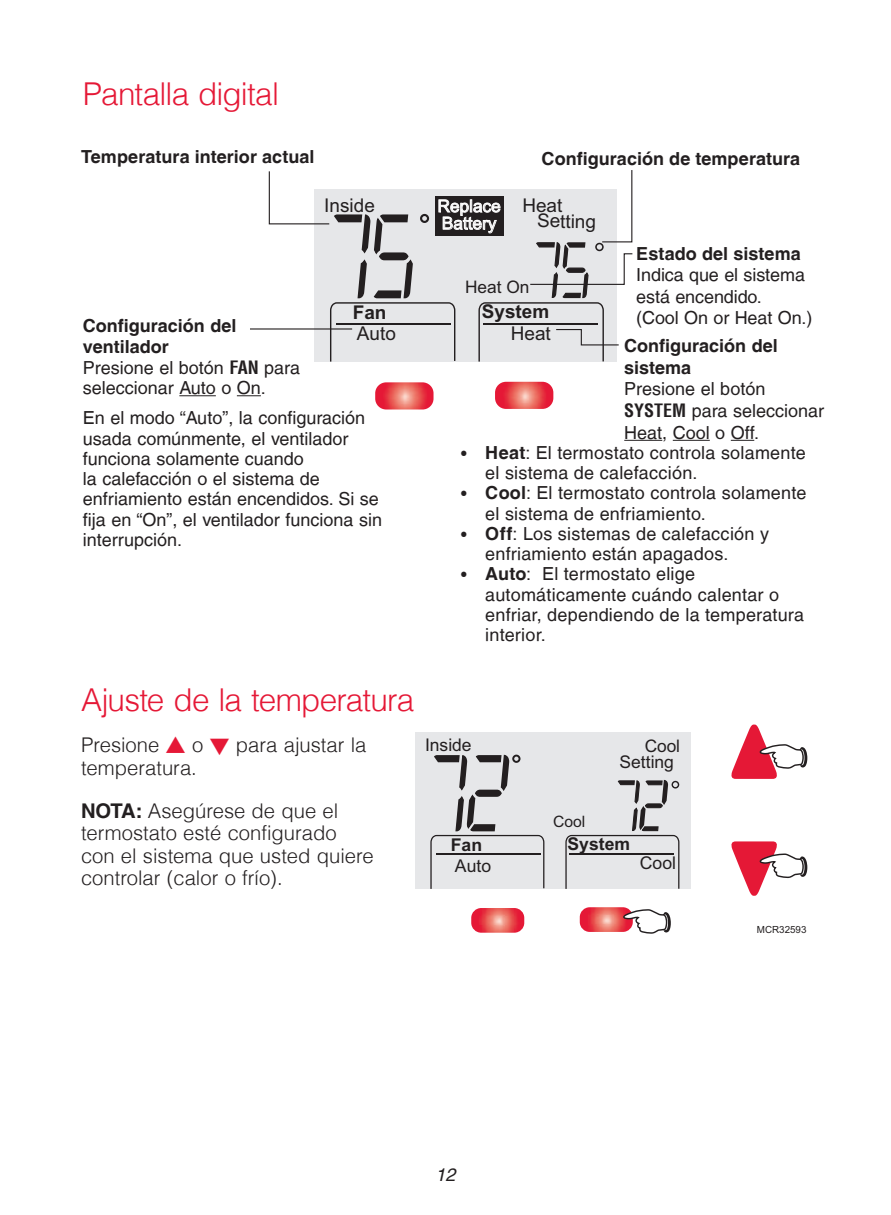
<style>
.page{position:relative;width:891px;height:1215px;background:#fff}
.page>*{position:absolute;margin:0;border:0;box-sizing:border-box;transform-origin:0 0}
.t1{font:300 31.5px "Helvetica LT";letter-spacing:-.025em;color:#e51836}
.t2{font:300 20.25px/22.5px "Helvetica LT";color:#231f20}
.t3{font:18.9px "Arial";color:#231f20}
.t4{font:700 18.9px "Arial";color:#231f20}
.t5{font:18px/20.2px "Helvetica LT";color:#231f20}
.t6{font:700 18px/21.6px "Helvetica LT";color:#231f20}
.t7{font:italic 18px "Helvetica LT";color:#231f20}
.t8{font:17.55px "Arial";color:#231f20}
.t9{font:700 17.55px "Arial";color:#231f20}
.t10{font:17.32px/17.3px "Arial";color:#fff}
.t11{font:17.32px "Arial";color:#231f20}
.t12{font:15.75px "Arial";color:#231f20}
.t13{font:9.9px "Arial";color:#231f20}
.s1{font-weight:700;font-stretch:condensed}
.s2{font-weight:700}
.s3{font-weight:700;font-size:15.75px}
.s4{color:#e51836}
</style>
<div class="page">
<div style="left:416px;top:732px;width:275px;height:157px;background:#e6e7e9"></div>
<svg style="left:565px;top:780px;width:114px;height:109px"></svg>
<svg style="left:430px;top:755px;width:114px;height:134px"></svg>
<img style="left:471px;top:908px;width:53px;height:25px">
<img style="left:580px;top:907px;width:49px;height:25px">
<svg style="left:731px;top:725px;width:76px;height:54px"></svg>
<svg style="left:731px;top:841px;width:76px;height:55px"></svg>
<svg style="left:623px;top:909px;width:48px;height:25px"></svg>
<img style="left:375px;top:382px;width:59px;height:28px">
<img style="left:495px;top:382px;width:58px;height:27px">
<hr style="left:624px;top:440px;width:38px;height:1px;background:#231f20">
<hr style="left:673px;top:440px;width:37px;height:1px;background:#231f20">
<svg style="left:731px;top:440px;width:23px;height:1px"></svg>
<hr style="left:179px;top:395px;width:37px;height:1px;background:#231f20">
<svg style="left:237px;top:395px;width:24px;height:1px"></svg>
<hr style="left:250px;top:328px;width:102px;height:2px;background:#231f20">
<svg style="left:268px;top:170px;width:365px;height:192px"></svg>
<h1 class="t1" style="left:83px;top:74px;width:198px">Pantalla digital</h1>
<p class="t6" style="left:81px;top:145px;width:235px">Temperatura interior actual</p>
<p class="t6" style="left:542px;top:148px;width:260px">Configuración de temperatura</p>
<p class="t3" style="left:324px;top:193px;width:52px">Inside</p>
<p class="t3" style="left:522px;top:193px;width:42px">Heat</p>
<p class="t10" style="left:438px;top:198px;width:65px">Replace<br>Battery</p>
<p class="t3" style="left:537px;top:208px;width:61px;rotate:1deg">Setting</p>
<p class="t6" style="left:636px;top:242px;width:166px">Estado del sistema</p>
<p class="t5" style="left:636px;top:264px;width:178px;line-height:21.6px">Indica que el sistema está encendido.<br>(Cool On or Heat On.)</p>
<p class="t6" style="left:624px;top:335px;width:155px">Configuración del sistema</p>
<p class="t5" style="left:624px;top:378px;width:201px;line-height:21.6px">Presione el botón<br><span class="s1">SYSTEM</span> para seleccionar<br>Heat, Cool o Off.</p>
<p class="t11" style="left:465px;top:276px;width:66px">Heat On</p>
<p class="t4" style="left:353px;top:299px;width:35px">Fan</p>
<p class="t4" style="left:482px;top:299px;width:69px">System</p>
<p class="t3" style="left:357px;top:321px;width:40px">Auto</p>
<p class="t5" style="left:83px;top:315px;width:219px"><span class="s2">Configuración del ventilador<br></span>Presione el botón <span class="s1">FAN</span> para seleccionar Auto o On.</p>
<p class="t5" style="left:83px;top:408px;width:301px">En el modo “Auto”, la configuración usada comúnmente, el ventilador funciona solamente cuando<br>la calefacción o el sistema de enfriamiento están encendidos. Si se fija en “On”, el ventilador funciona sin interrupción.</p>
<p class="t3" style="left:511px;top:321px;width:42px">Heat</p>
<p class="t5" style="left:485px;top:442px;width:322px;text-indent:-24px"><span class="s3">•</span> <span class="s2">Heat</span>: El termostato controla solamente el sistema de calefacción.</p>
<p class="t5" style="left:485px;top:483px;width:323px;text-indent:-24px"><span class="s3">•</span> <span class="s2">Cool</span>: El termostato controla solamente el sistema de enfriamiento.</p>
<p class="t5" style="left:485px;top:523px;width:285px;text-indent:-24px"><span class="s3">•</span> <span class="s2">Off</span>: Los sistemas de calefacción y enfriamiento están apagados.</p>
<p class="t5" style="left:485px;top:564px;width:320px;text-indent:-24px"><span class="s3">•</span> <span class="s2">Auto</span>: El termostato elige automáticamente cuándo calentar o enfriar, dependiendo de la temperatura interior.</p>
<h1 class="t1" style="left:81px;top:680px;width:335px">Ajuste de la temperatura</h1>
<p class="t2" style="left:81px;top:734px;width:287px">Presione <span class="s4">▲</span> o <span class="s4">▼</span> para ajustar la temperatura.</p>
<p class="t2" style="left:81px;top:799px;width:294px"><span class="s2">NOTA:</span> Asegúrese de que el termostato esté configurado con el sistema que usted quiere controlar (calor o frío).</p>
<p class="t8" style="left:425px;top:733px;width:48px">Inside</p>
<p class="t11" style="left:645px;top:735px;width:37px">Cool</p>
<p class="t8" style="left:620px;top:751px;width:56px">Setting</p>
<p class="t12" style="left:553px;top:811px;width:34px">Cool</p>
<p class="t9" style="left:451px;top:833px;width:33px">Fan</p>
<p class="t9" style="left:567px;top:832px;width:64px">System</p>
<p class="t8" style="left:455px;top:854px;width:38px">Auto</p>
<p class="t8" style="left:640px;top:852px;width:38px">Cool</p>
<p class="t13" style="left:757px;top:923px;width:51px">MCR32593</p>
<p class="t7" style="left:435px;top:1164px;width:22px">12</p>
</div>
